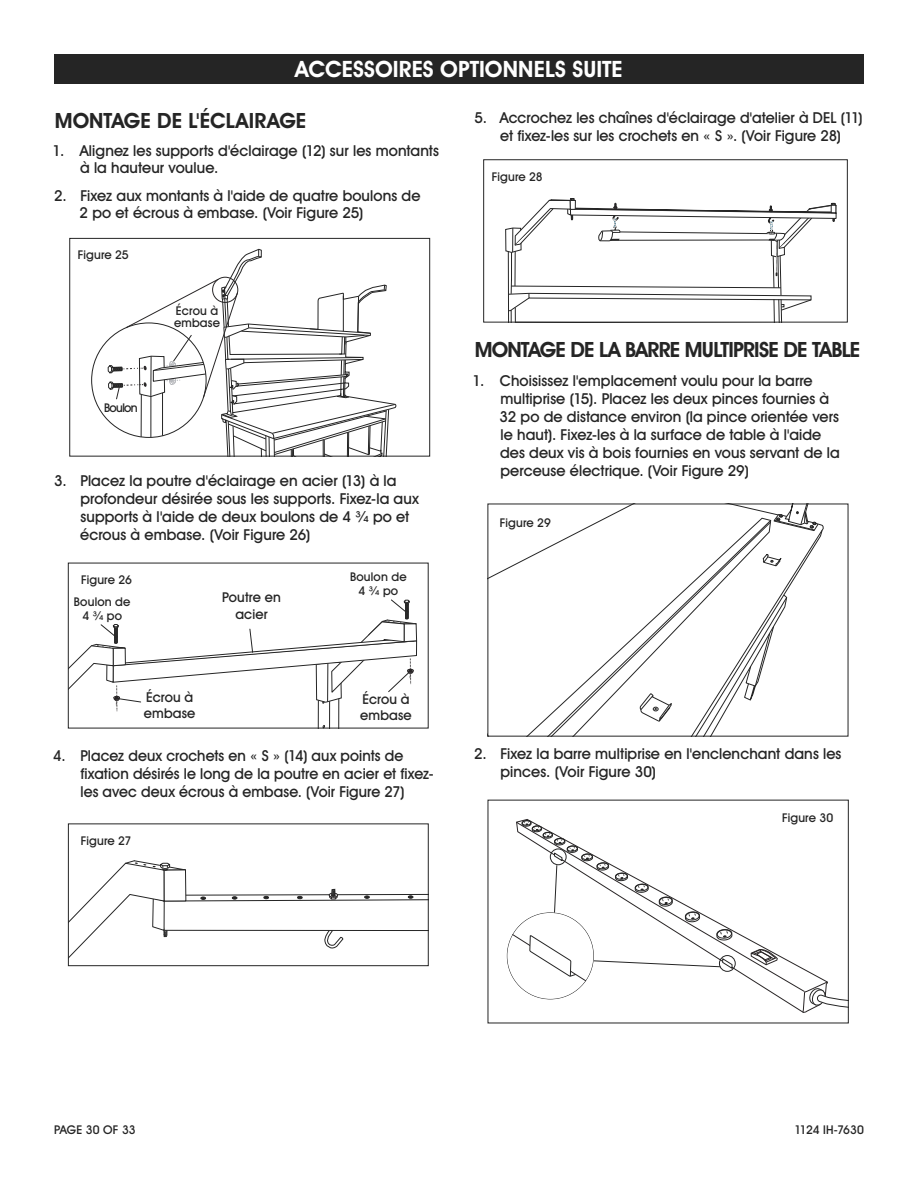
<style>
.page{position:relative;width:918px;height:1188px;background:#fff}
.page>*{position:absolute;margin:0;border:0;box-sizing:border-box;transform-origin:0 0}
.t1{font:700 22.5px "Uline Two Knine";letter-spacing:.005em;color:#fff}
.t2{font:700 21px "Uline Two Knine";letter-spacing:-.03em;color:#252525}
.t3{font:700 21px "Uline Two Knine";color:#252525}
.t4{font:15px/18px "Uline Two Knine";letter-spacing:.005em;color:#252525}
.t5{font:13.5px/16.2px "Uline Two Knine";letter-spacing:.01em;color:#252525}
.t6{font:12px/14.4px "Uline Two Knine";letter-spacing:.015em;color:#252525;text-align:center}
.t7{font:12px "Uline Two Knine";letter-spacing:-.01em;color:#252525}
</style>
<div class="page">
<svg style="left:108px;top:248px;width:289px;height:207px"></svg>
<div style="left:69px;top:238px;width:361px;height:219px;border:1px solid #252525"></div>
<svg style="left:505px;top:199px;width:332px;height:122px"></svg>
<div style="left:483px;top:159px;width:365px;height:164px;border:1px solid #252525"></div>
<svg style="left:490px;top:506px;width:328px;height:228px"></svg>
<svg style="left:733px;top:930px;width:73px;height:63px"></svg>
<svg style="left:750px;top:949px;width:28px;height:17px"></svg>
<svg style="left:803px;top:979px;width:44px;height:34px"></svg>
<div style="left:719px;top:955px;width:17px;height:17px;border:1px solid #252525;border-radius:50%"></div>
<svg style="left:507px;top:819px;width:226px;height:180px"></svg>
<svg style="left:70px;top:860px;width:357px;height:97px"></svg>
<div style="left:68px;top:824px;width:361px;height:142px;border:1px solid #252525"></div>
<svg style="left:68px;top:599px;width:350px;height:129px"></svg>
<div style="left:54px;top:54px;width:810px;height:30px;background:#252525"></div>
<h1 class="t1" style="left:295px;top:56px;width:329px">ACCESSOIRES OPTIONNELS SUITE</h1>
<h2 class="t3" style="left:55px;top:108px;width:253px">MONTAGE DE L'ÉCLAIRAGE</h2>
<p class="t4" style="left:80px;top:142px;width:360px;line-height:17.2px;text-indent:-27px">1. Alignez les supports d'éclairage (12) sur les montants à la hauteur voulue.</p>
<p class="t4" style="left:80px;top:187px;width:342px;line-height:17.2px;text-indent:-26px">2. Fixez aux montants à l'aide de quatre boulons de<br>2 po et écrous à embase. (Voir Figure 25)</p>
<p class="t6" style="left:78px;top:247px;width:52px">Figure 25</p>
<p class="t6" style="left:104px;top:400px;width:35px">Boulon</p>
<p class="t6" style="left:174px;top:305px;width:48px;line-height:12px;text-align:left">Écrou à embase</p>
<p class="t4" style="left:80px;top:472px;width:340px;text-indent:-26px">3. Placez la poutre d'éclairage en acier (13) à la profondeur désirée sous les supports. Fixez-la aux supports à l'aide de deux boulons de 4 ¾ po et écrous à embase. (Voir Figure 26)</p>
<p class="t6" style="left:81px;top:572px;width:52px">Figure 26</p>
<p class="t6" style="left:74px;top:594px;width:58px">Boulon de<br>4 ¾ po</p>
<p class="t5" style="left:222px;top:589px;width:60px;text-align:center">Poutre en acier</p>
<p class="t6" style="left:350px;top:569px;width:58px">Boulon de<br>4 ¾ po</p>
<p class="t5" style="left:144px;top:689px;width:53px">Écrou à embase</p>
<p class="t5" style="left:360px;top:691px;width:53px">Écrou à embase</p>
<p class="t4" style="left:80px;top:746px;width:355px;text-indent:-27px">4. Placez deux crochets en « S » (14) aux points de fixation désirés le long de la poutre en acier et fixez&shy;les avec deux écrous à embase. (Voir Figure 27)</p>
<p class="t6" style="left:81px;top:833px;width:52px">Figure 27</p>
<p class="t4" style="left:474px;top:109px;width:390px;text-align:center">5. Accrochez les chaînes d'éclairage d'atelier à DEL (11) et fixez-les sur les crochets en « S ». (Voir Figure 28)</p>
<p class="t6" style="left:492px;top:169px;width:52px">Figure 28</p>
<h2 class="t2" style="left:475px;top:337px;width:387px">MONTAGE DE LA BARRE MULTIPRISE DE TABLE</h2>
<p class="t4" style="left:500px;top:371px;width:342px;text-indent:-27px">1. Choisissez l'emplacement voulu pour la barre multiprise (15). Placez les deux pinces fournies à 32 po de distance environ (la pince orientée vers le haut). Fixez-les à la surface de table à l'aide des deux vis à bois fournies en vous servant de la perceuse électrique. (Voir Figure 29)</p>
<p class="t6" style="left:500px;top:515px;width:53px">Figure 29</p>
<p class="t4" style="left:501px;top:745px;width:342px;text-indent:-26px">2. Fixez la barre multiprise en l'enclenchant dans les pinces. (Voir Figure 30)</p>
<p class="t6" style="left:782px;top:810px;width:53px">Figure 30</p>
<p class="t6" style="left:54px;top:1122px;width:83px">PAGE 30 OF 33</p>
<p class="t7" style="left:795px;top:1122px;width:71px">1124 IH-7630</p>
</div>
